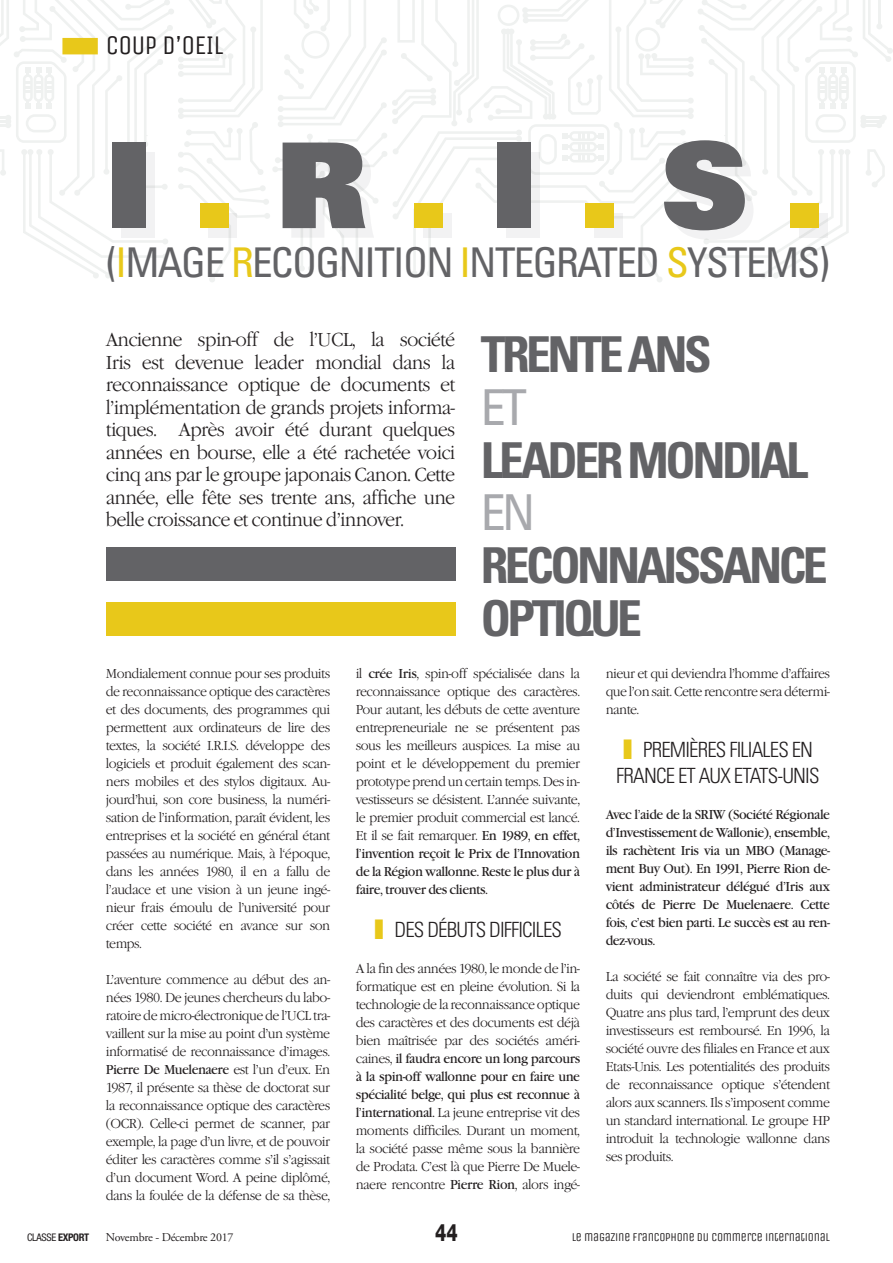
<style>
.page{position:relative;width:893px;height:1263px;background:#fff}
.page>*{position:absolute;margin:0;border:0;box-sizing:border-box;transform-origin:0 0}
.t1{font:900 118.5px "Univers";color:#636366}
.t2{font:700 condensed 49.5px/52.8px "Univers";letter-spacing:-.07em;color:#636366}
.t3{font:condensed 49.5px "Univers";color:#a8a9ad}
.t4{font:condensed 40.95px "Univers";letter-spacing:-.04em;color:#636366}
.t5{font:27px "Unica One";letter-spacing:-.025em;color:#231f20}
.t6{font:800 24px "Helvetica Neue";color:#231f20;scale:.75 1}
.t7{font:300 condensed 21px/25.5px "Univers";letter-spacing:-.04em;color:#231f20;text-align:center}
.t8{font:300 19.5px/22.5px "Garamond Itc T";letter-spacing:-.04em;color:#231f20;text-align:justify;scale:.95 1}
.t9{font:300 13.5px/18px "Garamond Itc T";letter-spacing:-.04em;color:#231f20;text-align:justify;scale:.95 1}
.t10{font:13.5px/18px "Garamond Itc T";letter-spacing:-.04em;color:#231f20;text-align:justify;scale:.95 1}
.t11{font:12px "Unica One";letter-spacing:-.02em;color:#231f20}
.t12{font:12px "Adobe Garamond";letter-spacing:-.02em;color:#231f20}
.t13{font:condensed 10.5px "Helvetica Neue";letter-spacing:-.03em;color:#231f20}
.s1{color:#e8c81a}
.s2{font-weight:400}
.s3{font-weight:900;font-stretch:normal;font-size:27px;color:#e8c81a}
.s4{font-weight:700}
</style>
<div class="page">
<svg style="left:0;top:0;width:893px;height:282px"></svg>
<div style="left:106px;top:603px;width:349px;height:33px;background:#e8c81a"></div>
<div style="left:106px;top:548px;width:349px;height:33px;background:#636366"></div>
<div style="left:62px;top:38px;width:36px;height:16px;background:#e8c81a"></div>
<h3 class="t5" style="left:106px;top:30px;width:119px">COUP D’OEIL</h3>
<h1 class="t1" style="left:115px;top:108px;width:713px">I<span class="s1">.</span>R<span class="s1">.</span>I<span class="s1">.</span>S<span class="s1">.</span></h1>
<h3 class="t4" style="left:106px;top:237px;width:726px">(<span class="s1">I</span>MAGE <span class="s1">R</span>ECOGNITION <span class="s1">I</span>NTEGRATED <span class="s1">S</span>YSTEMS)</h3>
<p class="t8" style="left:106px;top:328px;width:369px">Ancienne spin-off de l’UCL, la société Iris est devenue leader mondial dans la reconnaissance optique de documents et l’implémentation de grands projets informa&shy;tiques. Après avoir été durant quelques années en bourse, elle a été rachetée voici cinq ans par le groupe japonais Canon. Cette année, elle fête ses trente ans, affiche une belle croissance et continue d’innover.</p>
<h2 class="t2" style="left:481px;top:328px;width:233px">TRENTE ANS</h2>
<h2 class="t3" style="left:481px;top:376px;width:48px">ET</h2>
<h2 class="t2" style="left:481px;top:433px;width:329px">LEADER MONDIAL</h2>
<h2 class="t3" style="left:481px;top:481px;width:56px">EN</h2>
<h2 class="t2" style="left:481px;top:539px;width:349px">RECONNAISSANCE<br>OPTIQUE</h2>
<p class="t9" style="left:106px;top:664px;width:238px">Mondialement connue pour ses produits de reconnaissance optique des caractères et des documents, des programmes qui permettent aux ordinateurs de lire des textes, la société I.R.I.S. développe des logiciels et produit également des scan&shy;ners mobiles et des stylos digitaux. Au&shy;jourd’hui, son core business, la numéri&shy;sation de l’information, paraît évident, les entreprises et la société en général étant passées au numérique. Mais, à l‘époque, dans les années 1980, il en a fallu de l’audace et une vision à un jeune ingé&shy;nieur frais émoulu de l’université pour créer cette société en avance sur son temps.</p>
<p class="t9" style="left:106px;top:970px;width:238px">L’aventure commence au début des an&shy;nées 1980. De jeunes chercheurs du labo&shy;ratoire de micro-électronique de l’UCL tra&shy;vaillent sur la mise au point d’un système informatisé de reconnaissance d’images.<br><span class="s2">Pierre De Muelenaere</span> est l’un d’eux. En 1987, il présente sa thèse de doctorat sur la reconnaissance optique des caractères (OCR). Celle-ci permet de scanner, par exemple, la page d’un livre, et de pouvoir éditer les caractères comme s’il s’agissait d’un document Word. A peine diplômé, dans la foulée de la défense de sa thèse,</p>
<p class="t9" style="left:356px;top:664px;width:238px">il <span class="s2">crée Iris</span>, spin-off spécialisée dans la reconnaissance optique des caractères.<br>Pour autant, les débuts de cette aventure entrepreneuriale ne se présentent pas sous les meilleurs auspices. La mise au point et le développement du premier prototype prend un certain temps. Des in&shy;vestisseurs se désistent. L’année suivante, le premier produit commercial est lancé.<br>Et il se fait remarquer. <span class="s2">En 1989, en effet, l’invention reçoit le Prix de l’Innovation de la Région wallonne. Reste le plus dur à faire, trouver des clients.</span></p>
<h3 class="t7" style="left:374px;top:917px;width:190px"><span class="s3">I</span> DES DÉBUTS DIFFICILES</h3>
<p class="t9" style="left:356px;top:960px;width:238px">A la fin des années 1980, le monde de l’in&shy;formatique est en pleine évolution. Si la technologie de la reconnaissance optique des caractères et des documents est déjà bien maîtrisée par des sociétés améri&shy;caines, <span class="s2">il faudra encore un long parcours à la spin-off wallonne pour en faire une spécialité belge, qui plus est reconnue à l’international.</span> La jeune entreprise vit des moments difficiles. Durant un moment, la société passe même sous la bannière de Prodata. C’est là que Pierre De Muele&shy;naere rencontre <span class="s2">Pierre Rion</span>, alors ingé-</p>
<p class="t9" style="left:606px;top:664px;width:238px">nieur et qui deviendra l’homme d’affaires que l’on sait. Cette rencontre sera détermi&shy;nante.</p>
<h3 class="t7" style="left:616px;top:737px;width:205px"><span class="s3">I</span> PREMIÈRES FILIALES EN<br>FRANCE ET AUX ETATS-UNIS</h3>
<p class="t10" style="left:606px;top:805px;width:238px">Avec l’aide de la SRIW (Société Régionale d’Investissement de Wallonie), ensemble, ils rachètent Iris via un MBO (Manage&shy;ment Buy Out). En 1991, Pierre Rion de&shy;vient administrateur délégué d’Iris aux côtés de Pierre De Muelenaere. Cette fois, c’est bien parti. Le succès est au ren&shy;dez-vous.</p>
<p class="t9" style="left:606px;top:967px;width:238px">La société se fait connaître via des pro&shy;duits qui deviendront emblématiques.<br>Quatre ans plus tard, l’emprunt des deux investisseurs est remboursé. En 1996, la société ouvre des filiales en France et aux Etats-Unis. Les potentialités des produits de reconnaissance optique s’étendent alors aux scanners. Ils s’imposent comme un standard international. Le groupe HP introduit la technologie wallonne dans ses produits.</p>
<p class="t13" style="left:27px;top:1232px;width:64px">CLASSE <span class="s4">EXPORT</span></p>
<p class="t12" style="left:106px;top:1231px;width:129px">Novembre - Décembre 2017</p>
<h3 class="t6" style="left:435px;top:1218px;width:32px">44</h3>
<p class="t11" style="left:572px;top:1230px;width:260px">LE MAGAZINE FRANCOPHONE DU COMMERCE INTERNATIONAL</p>
</div>
